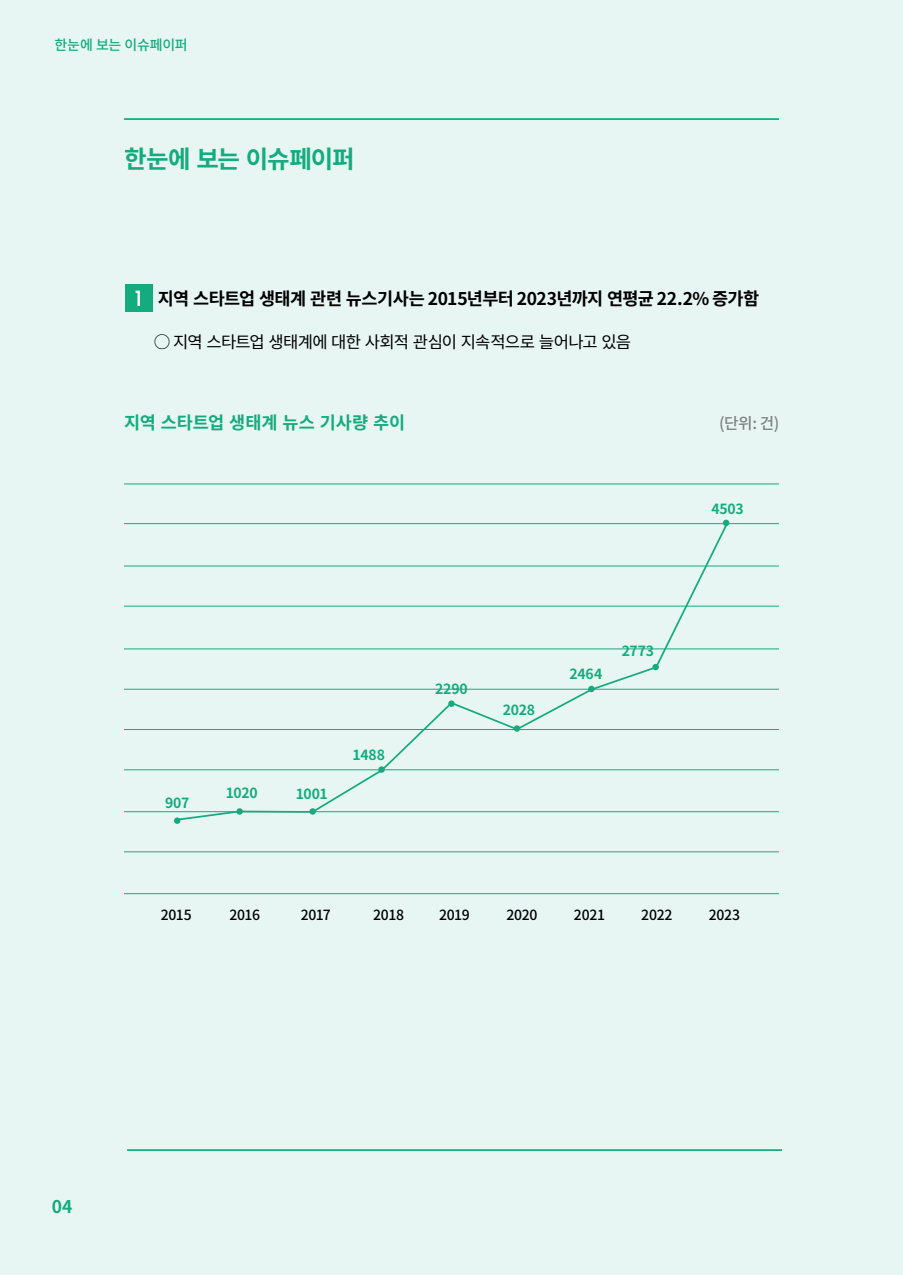
<style>
.page{position:relative;width:903px;height:1275px;background:#e7f6f2}
.page>*{position:absolute;margin:0;border:0;box-sizing:border-box;transform-origin:0 0}
.t1{font:700 24.5px "Noto Sans CJ Kkr";letter-spacing:-.045em;color:#14ab7e}
.t2{font:500 21px "Poppins";color:#fff}
.t3{font:700 17.5px "Noto Sans CJ Kkr";letter-spacing:-.03em;color:#000}
.t4{font:700 17.5px "Noto Sans CJ Kkr";color:#14ab7e}
.t5{font:16.62px "Noto Sans CJ Kkr";letter-spacing:-.045em;color:#000}
.t6{font:500 15.75px "Noto Sans CJ Kkr";color:#808284}
.t7{font:500 14px "Noto Sans CJ Kkr";letter-spacing:-.02em;color:#000}
.t8{font:700 14px "Noto Sans CJ Kkr";letter-spacing:-.01em;color:#14ab7e}
.t9{font:500 14px "Noto Sans CJ Kkr";letter-spacing:-.03em;color:#14ab7e}
</style>
<div class="page">
<hr style="left:124px;top:118px;width:655px;height:2px;background:#14ab7e">
<hr style="left:127px;top:1149px;width:655px;height:2px;background:#14ab7e">
<hr style="left:124px;top:893px;width:655px;height:1px;background:#14ab7e">
<hr style="left:124px;top:769px;width:655px;height:1px;background:#14ab7e">
<hr style="left:124px;top:811px;width:655px;height:1px;background:#14ab7e">
<hr style="left:124px;top:851px;width:655px;height:1px;background:#14ab7e">
<hr style="left:124px;top:729px;width:655px;height:1px;background:#14ab7e">
<hr style="left:124px;top:689px;width:655px;height:1px;background:#14ab7e">
<hr style="left:124px;top:649px;width:655px;height:1px;background:#14ab7e">
<hr style="left:124px;top:606px;width:655px;height:1px;background:#14ab7e">
<hr style="left:124px;top:566px;width:655px;height:1px;background:#14ab7e">
<hr style="left:124px;top:523px;width:655px;height:1px;background:#14ab7e">
<hr style="left:124px;top:484px;width:655px;height:1px;background:#14ab7e">
<svg style="left:174px;top:522px;width:555px;height:300px"></svg>
<div style="left:174px;top:817px;width:6px;height:7px;background:#14ab7e;border-radius:50%"></div>
<div style="left:236px;top:808px;width:7px;height:7px;background:#14ab7e;border-radius:50%"></div>
<div style="left:309px;top:808px;width:7px;height:7px;background:#14ab7e;border-radius:50%"></div>
<div style="left:378px;top:766px;width:7px;height:7px;background:#14ab7e;border-radius:50%"></div>
<div style="left:448px;top:700px;width:7px;height:7px;background:#14ab7e;border-radius:50%"></div>
<div style="left:514px;top:725px;width:6px;height:7px;background:#14ab7e;border-radius:50%"></div>
<div style="left:588px;top:686px;width:7px;height:6px;background:#14ab7e;border-radius:50%"></div>
<div style="left:652px;top:664px;width:7px;height:6px;background:#14ab7e;border-radius:50%"></div>
<svg style="left:723px;top:520px;width:6px;height:6px"></svg>
<div style="left:125px;top:284px;width:27px;height:28px;background:#14ab7e"></div>
<p class="t9" style="left:55px;top:37px;width:135px">한눈에 보는 이슈페이퍼</p>
<h1 class="t1" style="left:124px;top:145px;width:232px">한눈에 보는 이슈페이퍼</h1>
<p class="t2" style="left:135px;top:287px;width:9px">1</p>
<p class="t3" style="left:158px;top:289px;width:603px">지역 스타트업 생태계 관련 뉴스기사는 2015년부터 2023년까지 연평균 22.2% 증가함</p>
<p class="t5" style="left:154px;top:333px;width:479px">○ 지역 스타트업 생태계에 대한 사회적 관심이 지속적으로 늘어나고 있음</p>
<p class="t4" style="left:124px;top:413px;width:283px">지역 스타트업 생태계 뉴스 기사량 추이</p>
<p class="t8" style="left:165px;top:795px;width:26px">907</p>
<p class="t8" style="left:226px;top:785px;width:34px">1020</p>
<p class="t8" style="left:296px;top:786px;width:34px">1001</p>
<p class="t8" style="left:352px;top:747px;width:34px">1488</p>
<p class="t8" style="left:435px;top:681px;width:34px">2290</p>
<p class="t8" style="left:503px;top:702px;width:34px">2028</p>
<p class="t8" style="left:569px;top:666px;width:34px">2464</p>
<p class="t8" style="left:622px;top:643px;width:34px">2773</p>
<p class="t6" style="left:719px;top:415px;width:62px">(단위: 건)</p>
<p class="t8" style="left:711px;top:501px;width:34px">4503</p>
<p class="t7" style="left:161px;top:907px;width:33px">2015</p>
<p class="t7" style="left:230px;top:907px;width:32px">2016</p>
<p class="t7" style="left:301px;top:907px;width:31px">2017</p>
<p class="t7" style="left:373px;top:907px;width:32px">2018</p>
<p class="t7" style="left:439px;top:907px;width:32px">2019</p>
<p class="t7" style="left:506px;top:907px;width:33px">2020</p>
<p class="t7" style="left:574px;top:907px;width:33px">2021</p>
<p class="t7" style="left:641px;top:907px;width:33px">2022</p>
<p class="t7" style="left:709px;top:907px;width:33px">2023</p>
<p class="t4" style="left:52px;top:1197px;width:22px">04</p>
</div>
